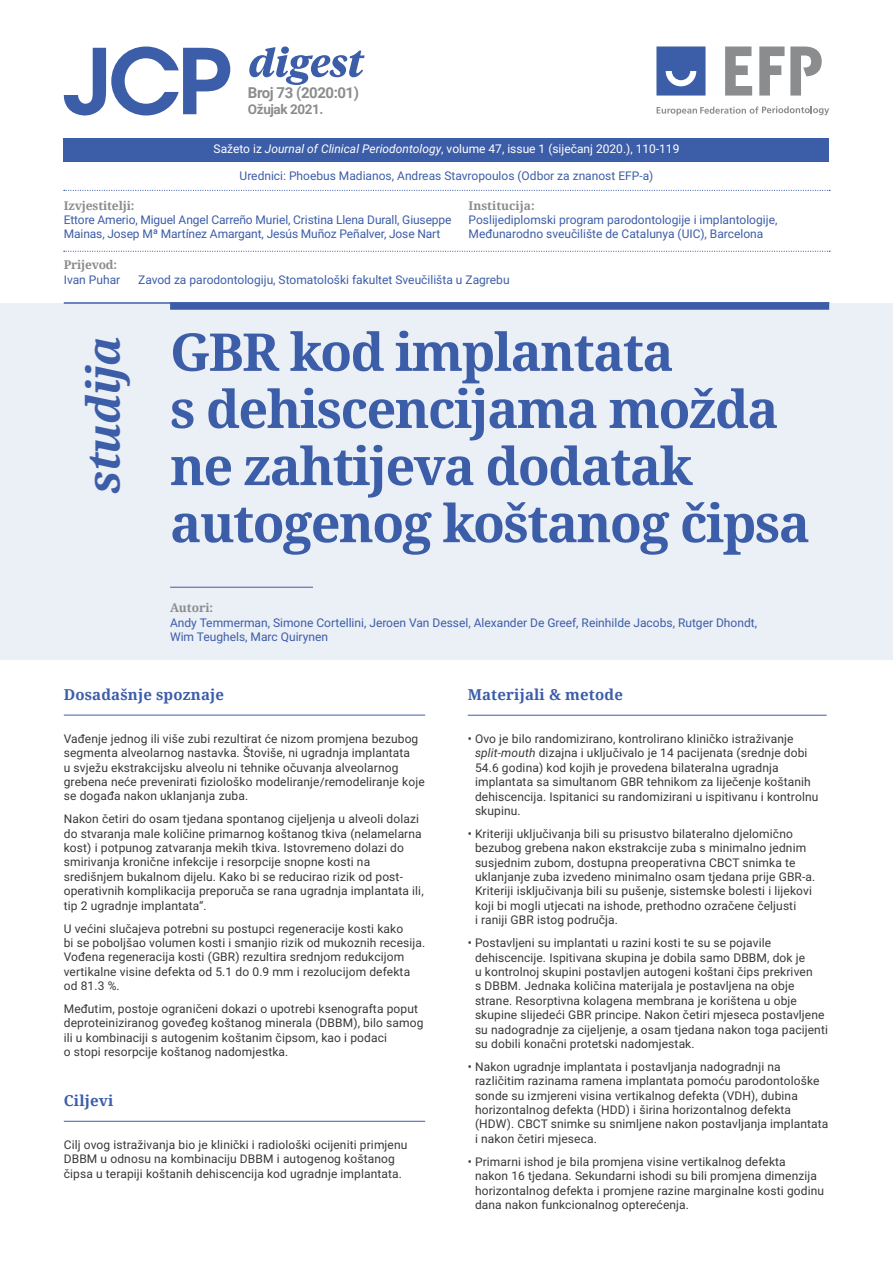
<style>
.page{position:relative;width:893px;height:1263px;background:#fff}
.page>*{position:absolute;margin:0;border:0;box-sizing:border-box;transform-origin:0 0}
.t1{font:700 52.2px/57.2px "Noto Serif";letter-spacing:-.03em;color:#3c5da8}
.t2{font:italic 700 45px "Noto Serif";letter-spacing:-.02em;color:#3c5da8}
.t3{font:700 15px "Noto Serif";letter-spacing:.01em;color:#3c5da8}
.t4{font:700 15px "Roboto";letter-spacing:-.03em;color:#8b8c8d}
.t5{font:700 13.5px "Roboto";letter-spacing:-.03em;color:#8b8c8d}
.t6{font:12px/14.4px "Roboto";letter-spacing:.01em;color:#363838}
.t7{font:12px/14.4px "Roboto";color:#3c5da8}
.t8{font:12px "Roboto";color:#fff}
.t9{font:700 12px "Noto Serif";letter-spacing:-.01em;color:#8b8c8d}
.s1{font-style:italic}
</style>
<div class="page">
<div style="left:64px;top:139px;width:765px;height:23px;background:#3c5da8"></div>
<svg style="left:64px;top:47px;width:166px;height:68px"></svg>
<svg style="left:249px;top:47px;width:116px;height:38px"></svg>
<div style="left:0;top:303px;width:893px;height:357px;background:#ebeff6"></div>
<hr style="left:64px;top:302px;width:765px;height:2px;background:#3c5da8">
<div style="left:170px;top:302px;width:659px;height:8px;background:#3c5da8"></div>
<hr style="left:170px;top:587px;width:143px;height:1px;background:#3c5da8">
<hr style="left:64px;top:715px;width:361px;height:1px;background:#3c5da8">
<hr style="left:64px;top:1121px;width:361px;height:1px;background:#3c5da8">
<svg style="left:64px;top:190px;width:766px;height:1px"></svg>
<hr style="left:468px;top:715px;width:359px;height:1px;background:#3c5da8">
<svg style="left:656px;top:47px;width:49px;height:49px;background:#5270b2"></svg>
<svg style="left:657px;top:106px;width:172px;height:9px"></svg>
<svg style="left:725px;top:47px;width:27px;height:49px"></svg>
<svg style="left:759px;top:47px;width:25px;height:49px"></svg>
<svg style="left:790px;top:47px;width:32px;height:49px"></svg>
<svg style="left:64px;top:251px;width:766px;height:1px"></svg>
<p class="t4" style="left:248px;top:82px;width:113px">Broj 73 (2020:01)</p>
<p class="t5" style="left:248px;top:100px;width:77px">Ožujak 2021.</p>
<p class="t8" style="left:214px;top:141px;width:467px">Sažeto iz <span class="s1">Journal of Clinical Periodontology</span>, volume 47, issue 1 (siječanj 2020.), 110-119</p>
<p class="t7" style="left:240px;top:168px;width:415px">Urednici: Phoebus Madianos, Andreas Stavropoulos (Odbor za znanost EFP-a)</p>
<p class="t9" style="left:64px;top:197px;width:72px">Izvjestitelji:</p>
<p class="t7" style="left:64px;top:212px;width:389px">Ettore Amerio, Miguel Angel Carreño Muriel, Cristina Llena Durall, Giuseppe<br>Mainas, Josep Mª Martínez Amargant, Jesús Muñoz Peñalver, Jose Nart</p>
<p class="t9" style="left:469px;top:197px;width:68px">Institucija:</p>
<p class="t7" style="left:469px;top:212px;width:310px">Poslijediplomski program parodontologije i implantologije,<br>Međunarodno sveučilište de Catalunya (UIC), Barcelona</p>
<p class="t9" style="left:64px;top:256px;width:55px">Prijevod:</p>
<p class="t7" style="left:64px;top:272px;width:58px">Ivan Puhar</p>
<p class="t7" style="left:138px;top:272px;width:373px">Zavod za parodontologiju, Stomatološki fakultet Sveučilišta u Zagrebu</p>
<p class="t2" style="left:72px;top:494px;width:159px;rotate:-90deg">studija</p>
<p class="t1" style="left:170px;top:322px;width:641px">GBR kod implantata<br>s dehiscencijama možda ne zahtijeva dodatak autogenog koštanog čipsa</p>
<p class="t9" style="left:170px;top:599px;width:45px">Autori:</p>
<p class="t7" style="left:170px;top:615px;width:588px">Andy Temmerman, Simone Cortellini, Jeroen Van Dessel, Alexander De Greef, Reinhilde Jacobs, Rutger Dhondt,<br>Wim Teughels, Marc Quirynen</p>
<p class="t3" style="left:64px;top:683px;width:162px">Dosadašnje spoznaje</p>
<p class="t6" style="left:64px;top:731px;width:362px">Vađenje jednog ili više zubi rezultirat će nizom promjena bezubog segmenta alveolarnog nastavka. Štoviše, ni ugradnja implantata<br>u svježu ekstrakcijsku alveolu ni tehnike očuvanja alveolarnog grebena neće prevenirati fiziološko modeliranje/remodeliranje koje se događa nakon uklanjanja zuba.</p>
<p class="t6" style="left:64px;top:811px;width:361px">Nakon četiri do osam tjedana spontanog cijeljenja u alveoli dolazi do stvaranja male količine primarnog koštanog tkiva (nelamelarna kost) i potpunog zatvaranja mekih tkiva. Istovremeno dolazi do smirivanja kronične infekcije i resorpcije snopne kosti na središnjem bukalnom dijelu. Kako bi se reducirao rizik od post&shy;operativnih komplikacija preporuča se rana ugradnja implantata ili, tip 2 ugradnje implantata“.</p>
<p class="t6" style="left:64px;top:921px;width:363px">U većini slučajeva potrebni su postupci regeneracije kosti kako<br>bi se poboljšao volumen kosti i smanjio rizik od mukoznih recesija.<br>Vođena regeneracija kosti (GBR) rezultira srednjom redukcijom vertikalne visine defekta od 5.1 do 0.9 mm i rezolucijom defekta od 81.3 %.</p>
<p class="t6" style="left:64px;top:1001px;width:361px">Međutim, postoje ograničeni dokazi o upotrebi ksenografta poput deproteiniziranog goveđeg koštanog minerala (DBBM), bilo samog ili u kombinaciji s autogenim koštanim čipsom, kao i podaci<br>o stopi resorpcije koštanog nadomjestka.</p>
<p class="t3" style="left:64px;top:1090px;width:51px">Ciljevi</p>
<p class="t6" style="left:64px;top:1137px;width:345px">Cilj ovog istraživanja bio je klinički i radiološki ocijeniti primjenu<br>DBBM u odnosu na kombinaciju DBBM i autogenog koštanog čipsa u terapiji koštanih dehiscencija kod ugradnje implantata.</p>
<p class="t3" style="left:468px;top:683px;width:157px">Materijali &amp; metode</p>
<p class="t6" style="left:475px;top:731px;width:345px;text-indent:-7px">• Ovo je bilo randomizirano, kontrolirano kliničko istraživanje <span class="s1">split-mouth</span> dizajna i uključivalo je 14 pacijenata (srednje dobi 54.6 godina) kod kojih je provedena bilateralna ugradnja implantata sa simultanom GBR tehnikom za liječenje koštanih dehiscencija. Ispitanici su randomizirani u ispitivanu i kontrolnu skupinu.</p>
<p class="t6" style="left:475px;top:826px;width:342px;text-indent:-7px">• Kriteriji uključivanja bili su prisustvo bilateralno djelomično bezubog grebena nakon ekstrakcije zuba s minimalno jednim susjednim zubom, dostupna preoperativna CBCT snimka te uklanjanje zuba izvedeno minimalno osam tjedana prije GBR-a.<br>Kriteriji isključivanja bili su pušenje, sistemske bolesti i lijekovi koji bi mogli utjecati na ishode, prethodno ozračene čeljusti<br>i raniji GBR istog područja.</p>
<p class="t6" style="left:475px;top:935px;width:354px;text-indent:-7px">• Postavljeni su implantati u razini kosti te su se pojavile dehiscencije. Ispitivana skupina je dobila samo DBBM, dok je<br>u kontrolnoj skupini postavljen autogeni koštani čips prekriven<br>s DBBM. Jednaka količina materijala je postavljena na obje strane. Resorptivna kolagena membrana je korištena u obje skupine slijedeći GBR principe. Nakon četiri mjeseca postavljene su nadogradnje za cijeljenje, a osam tjedana nakon toga pacijenti su dobili konačni protetski nadomjestak.</p>
<p class="t6" style="left:475px;top:1059px;width:355px;text-indent:-7px">• Nakon ugradnje implantata i postavljanja nadogradnji na različitim razinama ramena implantata pomoću parodontološke sonde su izmjereni visina vertikalnog defekta (VDH), dubina horizontalnog defekta (HDD) i širina horizontalnog defekta (HDW). CBCT snimke su snimljene nakon postavljanja implantata i nakon četiri mjeseca.</p>
<p class="t6" style="left:475px;top:1154px;width:351px;text-indent:-7px">• Primarni ishod je bila promjena visine vertikalnog defekta<br>nakon 16 tjedana. Sekundarni ishodi su bili promjena dimenzija horizontalnog defekta i promjene razine marginalne kosti godinu dana nakon funkcionalnog opterećenja.</p>
</div>
